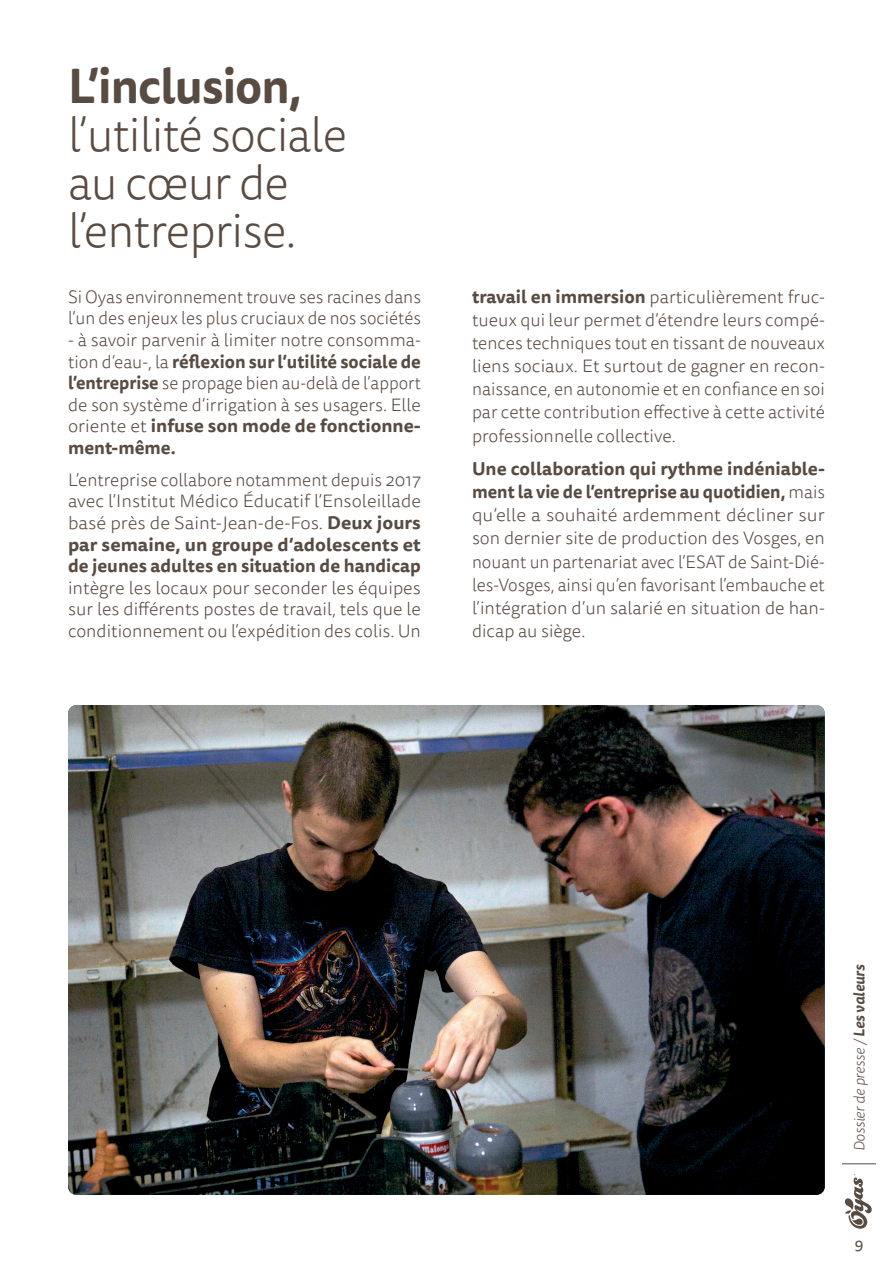
<style>
.page{position:relative;width:893px;height:1263px;background:#fff}
.page>*{position:absolute;margin:0;border:0;box-sizing:border-box;transform-origin:0 0}
.t1{font:300 48px/48px "Tisa Sans Pro";letter-spacing:-.02em;color:#584b42}
.t2{font:700 48px "Tisa Sans Pro";letter-spacing:-.02em;color:#584b42}
.t3{font:300 18px/21.6px "Tisa Sans Pro";color:#584b42;text-align:justify}
.t4{font:300 18px/23.1px "Tisa Sans Pro";color:#584b42;text-align:justify;scale:.96 1}
.t5{font:italic 300 15px "Tisa Sans Pro";color:#584b42}
.t6{font:15px "Tisa Sans Pro";color:#584b42}
.s1{font-weight:700}
</style>
<div class="page">
<img style="left:68px;top:705px;width:757px;height:490px">
<svg style="left:844px;top:1173px;width:28px;height:56px"></svg>
<hr style="left:842px;top:1163px;width:34px;height:1px;background:#584b42">
<h1 class="t2" style="left:68px;top:51px;width:235px">L’inclusion,</h1>
<h1 class="t1" style="left:68px;top:112px;width:281px">l’utilité sociale au cœur de l’entreprise.</h1>
<p class="t3" style="left:68px;top:286px;width:354px">Si Oyas environnement trouve ses racines dans l’un des enjeux les plus cruciaux de nos sociétés</p>
<p class="t3" style="left:68px;top:329px;width:354px">- à savoir parvenir à limiter notre consomma&shy;tion d’eau-, la <span class="s1">réflexion sur l’utilité sociale de l’entreprise</span> se propage bien au-delà de l’apport de son système d’irrigation à ses usagers. Elle oriente et <span class="s1">infuse son mode de fonctionne&shy;ment-même.</span></p>
<p class="t3" style="left:68px;top:469px;width:354px">L’entreprise collabore notamment depuis 2017 avec l’Institut Médico Éducatif l’Ensoleillade basé près de Saint-Jean-de-Fos. <span class="s1">Deux jours par semaine, un groupe d’adolescents et de jeunes adultes en situation de handicap</span></p>
<p class="t3" style="left:68px;top:577px;width:354px">intègre les locaux pour seconder les équipes sur les différents postes de travail, tels que le conditionnement ou l’expédition des colis. Un</p>
<p class="t3" style="left:472px;top:286px;width:354px;line-height:23.1px"><span class="s1">travail en immersion</span> particulièrement fruc&shy;tueux qui leur permet d’étendre leurs compé&shy;tences techniques tout en tissant de nouveaux liens sociaux. Et surtout de gagner en recon&shy;naissance, en autonomie et en confiance en soi par cette contribution effective à cette activité professionnelle collective.</p>
<p class="t4" style="left:472px;top:458px;width:369px"><span class="s1">Une collaboration qui rythme indéniable&shy;ment la vie de l’entreprise au quotidien,</span> mais qu’elle a souhaité ardemment décliner sur son dernier site de production des Vosges, en nouant un partenariat avec l’ESAT de Saint-Dié&shy;les-Vosges, ainsi qu’en favorisant l’embauche et l’intégration d’un salarié en situation de han&shy;dicap au siège.</p>
<p class="t5" style="left:850px;top:1151px;width:188px;rotate:-90deg">Dossier de presse / <span class="s1">Les valeurs</span></p>
<p class="t6" style="left:855px;top:1236px;width:10px">9</p>
</div>
